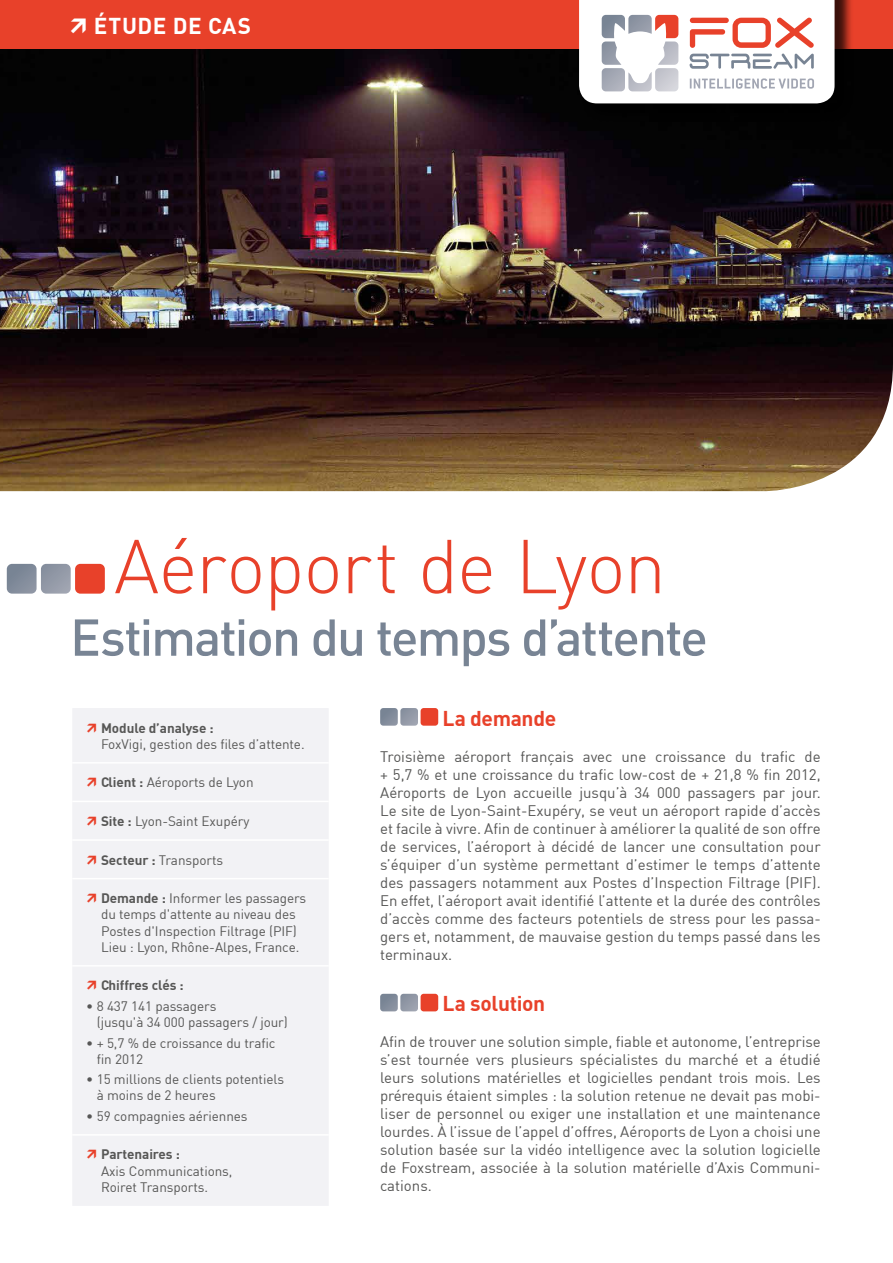
<style>
.page{position:relative;width:893px;height:1263px;background:#fff}
.page>*{position:absolute;margin:0;border:0;box-sizing:border-box;transform-origin:0 0}
.t1{font:300 75px "DIN";letter-spacing:-.02em;color:#e8412a}
.t2{font:500 51px "DIN";letter-spacing:-.035em;color:#788494}
.t3{font:700 22.5px "DIN";letter-spacing:.03em;color:#fff}
.t4{font:700 21px "DIN";letter-spacing:-.015em;color:#e8412a}
.t5{font:15px/18px "DIN";color:#575756;text-align:justify}
.t6{font:13.5px/16.2px "DIN";letter-spacing:-.005em;color:#575756}
.t7{font:700 13.5px "DIN";letter-spacing:-.005em;color:#575756}
.s1{font-weight:700}
</style>
<div class="page">
<img style="left:0;top:48px;width:893px;height:443px">
<div style="left:0;top:0;width:893px;height:48px;background:#e8412a"></div>
<div style="left:581px;top:0;width:272px;height:122px;background:#000;opacity:.75"></div>
<svg style="left:579px;top:0;width:255px;height:103px"></svg>
<svg style="left:7px;top:564px;width:64px;height:30px"></svg>
<div style="left:75px;top:564px;width:30px;height:30px;background:#e8412a;border-radius:5px"></div>
<div style="left:73px;top:708px;width:255px;height:498px;background:#f2f2f5"></div>
<hr style="left:72px;top:762px;width:257px;height:1px;background:#fff">
<hr style="left:72px;top:801px;width:257px;height:1px;background:#fff">
<hr style="left:72px;top:839px;width:257px;height:2px;background:#fff">
<hr style="left:72px;top:878px;width:257px;height:1px;background:#fff">
<hr style="left:72px;top:965px;width:257px;height:1px;background:#fff">
<hr style="left:72px;top:1134px;width:257px;height:1px;background:#fff">
<svg style="left:380px;top:708px;width:38px;height:18px"></svg>
<div style="left:421px;top:708px;width:17px;height:18px;background:#e8412a;border-radius:3px"></div>
<svg style="left:380px;top:994px;width:38px;height:17px"></svg>
<div style="left:421px;top:994px;width:17px;height:17px;background:#e8412a;border-radius:3px"></div>
<svg style="left:87px;top:723px;width:9px;height:9px"></svg>
<svg style="left:87px;top:778px;width:9px;height:9px"></svg>
<svg style="left:87px;top:816px;width:9px;height:9px"></svg>
<svg style="left:87px;top:855px;width:9px;height:9px"></svg>
<svg style="left:87px;top:894px;width:9px;height:9px"></svg>
<svg style="left:87px;top:981px;width:9px;height:9px"></svg>
<svg style="left:87px;top:1150px;width:9px;height:9px"></svg>
<h3 class="t3" style="left:94px;top:11px;width:159px">ÉTUDE DE CAS</h3>
<h1 class="t1" style="left:114px;top:520px;width:554px">Aéroport de Lyon</h1>
<h2 class="t2" style="left:70px;top:605px;width:639px">Estimation du temps d’attente</h2>
<p class="t7" style="left:101px;top:719px;width:114px">Module d’analyse :</p>
<p class="t6" style="left:101px;top:735px;width:205px">FoxVigi, gestion des files d’attente.</p>
<p class="t6" style="left:101px;top:774px;width:154px"><span class="s1">Client :</span> Aéroports de Lyon</p>
<p class="t6" style="left:101px;top:813px;width:150px"><span class="s1">Site :</span> Lyon-Saint Exupéry</p>
<p class="t6" style="left:101px;top:851px;width:124px"><span class="s1">Secteur :</span> Transports</p>
<p class="t6" style="left:101px;top:890px;width:207px"><span class="s1">Demande :</span> Informer les passagers du temps d'attente au niveau des Postes d'Inspection Filtrage (PIF)<br>Lieu : Lyon, Rhône-Alpes, France.</p>
<p class="t7" style="left:101px;top:977px;width:84px">Chiffres clés :</p>
<p class="t6" style="left:97px;top:998px;width:193px;text-indent:-10px">• 8 437 141 passagers<br>(jusqu'à 34 000 passagers / jour)</p>
<p class="t6" style="left:97px;top:1034px;width:180px;text-indent:-10px">• + 5,7 % de croissance du trafic fin 2012</p>
<p class="t6" style="left:97px;top:1071px;width:189px;text-indent:-10px">• 15 millions de clients potentiels à moins de 2 heures</p>
<p class="t6" style="left:86px;top:1107px;width:163px">• 59 compagnies aériennes</p>
<p class="t7" style="left:101px;top:1146px;width:80px">Partenaires :</p>
<p class="t6" style="left:101px;top:1162px;width:133px">Axis Communications,<br>Roiret Transports.</p>
<h3 class="t4" style="left:442px;top:704px;width:115px">La demande</h3>
<p class="t5" style="left:380px;top:747px;width:442px">Troisième aéroport français avec une croissance du trafic de + 5,7 % et une croissance du trafic low-cost de + 21,8 % fin 2012, Aéroports de Lyon accueille jusqu’à 34 000 passagers par jour.<br>Le site de Lyon-Saint-Exupéry, se veut un aéroport rapide d’accès et facile à vivre. Afin de continuer à améliorer la qualité de son offre de services, l’aéroport à décidé de lancer une consultation pour s’équiper d’un système permettant d’estimer le temps d’attente des passagers notamment aux Postes d’Inspection Filtrage (PIF).<br>En effet, l’aéroport avait identifié l’attente et la durée des contrôles d’accès comme des facteurs potentiels de stress pour les passa&shy;gers et, notamment, de mauvaise gestion du temps passé dans les terminaux.</p>
<h3 class="t4" style="left:442px;top:990px;width:104px">La solution</h3>
<p class="t5" style="left:380px;top:1033px;width:442px">Afin de trouver une solution simple, fiable et autonome, l’entreprise s’est tournée vers plusieurs spécialistes du marché et a étudié leurs solutions matérielles et logicielles pendant trois mois. Les prérequis étaient simples : la solution retenue ne devait pas mobi&shy;liser de personnel ou exiger une installation et une maintenance lourdes. À l’issue de l’appel d’offres, Aéroports de Lyon a choisi une solution basée sur la vidéo intelligence avec la solution logicielle de Foxstream, associée à la solution matérielle d’Axis Communi&shy;cations.</p>
</div>
